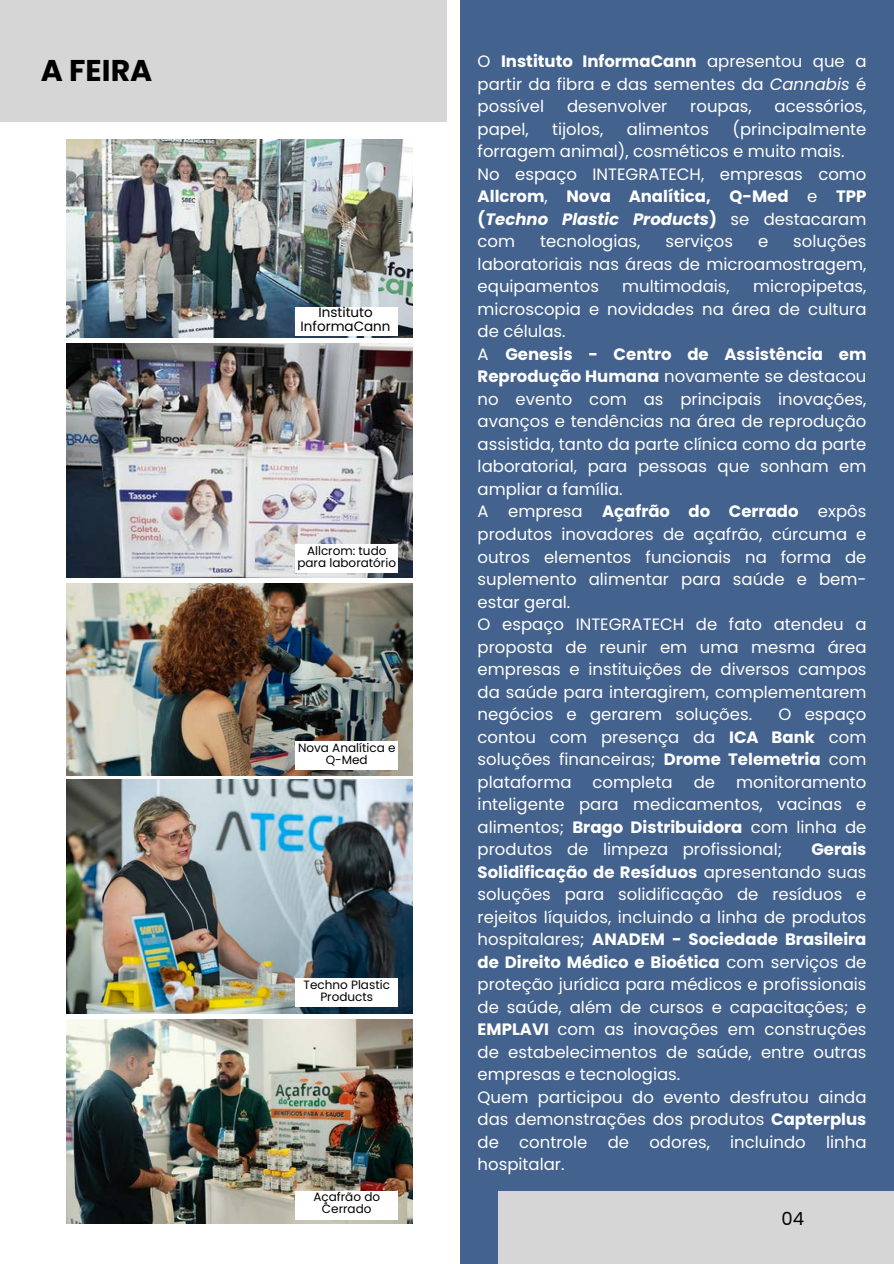
<style>
.page{position:relative;width:894px;height:1264px;background:#fff}
.page>*{position:absolute;margin:0;border:0;box-sizing:border-box;transform-origin:0 0}
.t1{font:700 30px "Poppins";color:#000}
.t2{font:18px "Poppins";color:#000}
.t3{font:16.5px/22.5px "Poppins";color:#fff;text-align:justify}
.t4{font:13.5px/13.5px "Poppins";color:#000;text-align:center}
.t5{font:12px/12px "Poppins";color:#000;text-align:center}
.s1{font-weight:700}
.s2{font-style:italic}
.s3{font-weight:700;font-style:italic}
</style>
<div class="page">
<div style="left:0;top:0;width:446px;height:122px;background:#d6d6d6"></div>
<div style="left:459px;top:0;width:434px;height:1263px;background:#43628e"></div>
<div style="left:498px;top:1190px;width:395px;height:73px;background:#d6d6d6"></div>
<img style="left:66px;top:344px;width:347px;height:234px">
<img style="left:66px;top:583px;width:347px;height:192px">
<img style="left:66px;top:779px;width:347px;height:234px">
<img style="left:66px;top:139px;width:347px;height:198px">
<img style="left:66px;top:1019px;width:347px;height:204px">
<div style="left:295px;top:307px;width:103px;height:28px;background:#fff"></div>
<div style="left:295px;top:545px;width:103px;height:28px;background:#fff"></div>
<div style="left:295px;top:741px;width:103px;height:28px;background:#fff"></div>
<div style="left:295px;top:978px;width:103px;height:28px;background:#fff"></div>
<div style="left:295px;top:1191px;width:103px;height:28px;background:#fff"></div>
<h3 class="t1" style="left:41px;top:49px;width:113px">A FEIRA</h3>
<p class="t4" style="left:300px;top:306px;width:91px">Instituto<br>InformaCann</p>
<p class="t5" style="left:297px;top:545px;width:100px">Allcrom: tudo para laboratório</p>
<p class="t5" style="left:298px;top:741px;width:99px">Nova Analítica e<br>Q-Med</p>
<p class="t5" style="left:303px;top:978px;width:88px">Techno Plastic<br>Products</p>
<p class="t5" style="left:313px;top:1191px;width:68px">Açafrão do<br>Cerrado</p>
<h1 class="t3" style="left:477px;top:50px;width:390px">O <span class="s1">Instituto InformaCann</span> apresentou que a partir da fibra e das sementes da <span class="s2">Cannabis</span> é possível</h1>
<h1 class="t3" style="left:567px;top:95px;width:102px">desenvolver</h1>
<h1 class="t3" style="left:690px;top:95px;width:63px">roupas,</h1>
<h1 class="t3" style="left:774px;top:95px;width:93px">acessórios,</h1>
<h1 class="t3" style="left:477px;top:118px;width:390px;text-align:left;text-indent:255px">(principalmente forragem animal), cosméticos e muito mais.<br>No espaço INTEGRATECH, empresas como<br><span class="s1">Allcrom</span>, <span class="s1">Nova Analítica, Q-Med</span> e <span class="s1">TPP (</span><span class="s3">Techno Plastic Products</span><span class="s1">)</span> se destacaram com</h1>
<h1 class="t3" style="left:477px;top:118px;width:52px">papel,</h1>
<h1 class="t3" style="left:552px;top:118px;width:53px">tijolos,</h1>
<h1 class="t3" style="left:626px;top:118px;width:84px">alimentos</h1>
<h1 class="t3" style="left:540px;top:230px;width:102px">tecnologias,</h1>
<h1 class="t3" style="left:665px;top:230px;width:69px">serviços</h1>
<h1 class="t3" style="left:757px;top:230px;width:12px">e</h1>
<h1 class="t3" style="left:477px;top:230px;width:390px;text-indent:315px">soluções laboratoriais nas áreas de microamostragem, equipamentos</h1>
<h1 class="t3" style="left:477px;top:275px;width:390px;text-align:left;text-indent:275px">micropipetas, microscopia e novidades na área de cultura de células.<br>A <span class="s1">Genesis - Centro de Assistência em Reprodução Humana</span> novamente se destacou no evento com as principais inovações, avanços e tendências na área de reprodução assistida, tanto da parte clínica como da parte laboratorial, para pessoas que sonham em ampliar a família.<br>A empresa <span class="s1">Açafrão do Cerrado</span> expôs produtos inovadores de açafrão, cúrcuma e outros elementos funcionais na forma de suplemento alimentar para saúde e bem&shy;estar geral.<br>O espaço INTEGRATECH de fato atendeu a proposta de reunir em uma mesma área empresas e instituições de diversos campos da saúde para interagirem, complementarem negócios e gerarem soluções.</h1>
<h1 class="t3" style="left:622px;top:275px;width:109px">multimodais,</h1>
<h1 class="t3" style="left:477px;top:703px;width:390px;text-indent:301px">O espaço contou com presença da <span class="s1">ICA Bank</span> com soluções financeiras; <span class="s1">Drome Telemetria</span> com plataforma</h1>
<h1 class="t3" style="left:477px;top:770px;width:390px;text-indent:258px">monitoramento inteligente para medicamentos, vacinas e alimentos; <span class="s1">Brago Distribuidora</span> com linha de produtos de limpeza profissional;</h1>
<h1 class="t3" style="left:592px;top:770px;width:82px">completa</h1>
<h1 class="t3" style="left:693px;top:770px;width:23px">de</h1>
<h1 class="t3" style="left:477px;top:838px;width:390px;text-align:left;text-indent:333px"><span class="s1">Gerais Solidificação de Resíduos</span> apresentando suas soluções para solidificação de resíduos e rejeitos líquidos, incluindo a linha de produtos hospitalares; <span class="s1">ANADEM - Sociedade Brasileira de Direito Médico e Bioética</span> com serviços de proteção jurídica para médicos e profissionais de saúde, além de cursos e capacitações; e <span class="s1">EMPLAVI</span> com as inovações em construções de estabelecimentos de saúde, entre outras empresas e tecnologias.<br>Quem participou do evento desfrutou ainda das demonstrações dos produtos <span class="s1">Capterplus </span>de controle de odores, incluindo linha hospitalar.</h1>
<p class="t2" style="left:781px;top:1205px;width:24px">04</p>
</div>
